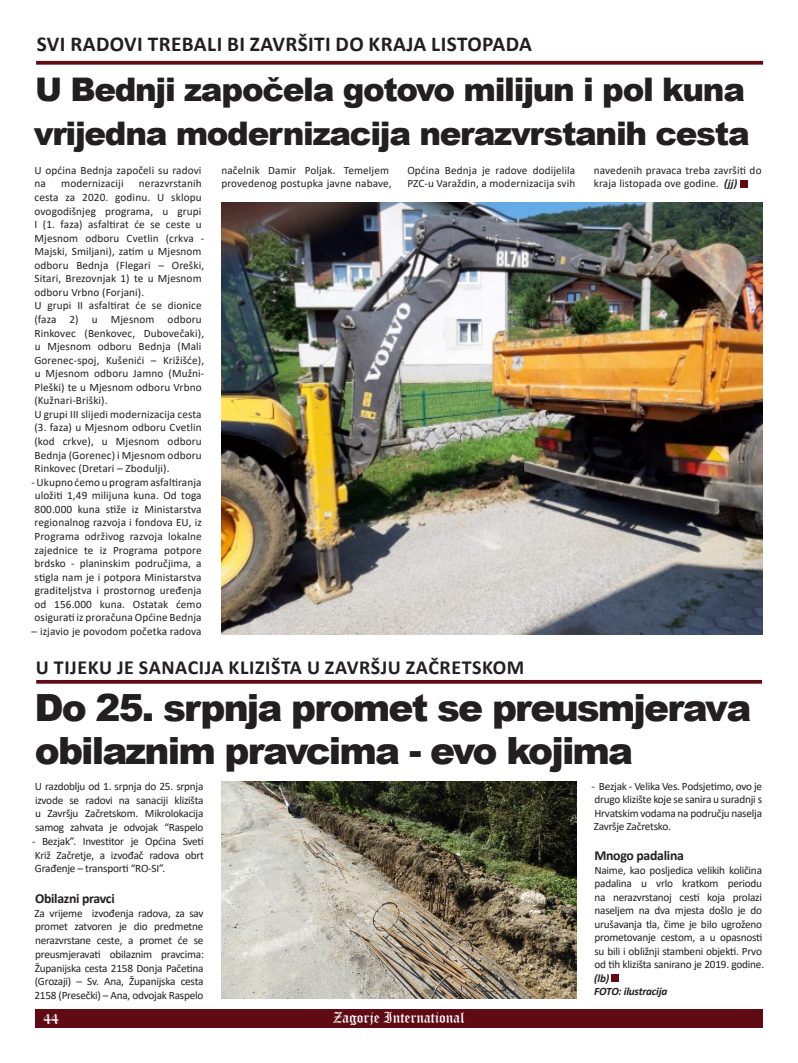
<style>
.page{position:relative;width:798px;height:1063px;background:#fff}
.page>*{position:absolute;margin:0;border:0;box-sizing:border-box;transform-origin:0 0}
.t1{font:900 37.5px/43.8px "Arial";letter-spacing:-.05em;color:#231f20}
.t2{font:900 32.5px/43.8px "Arial";letter-spacing:-.04em;color:#231f20}
.t3{font:700 21.25px "Calibri";letter-spacing:.02em;color:#231f20}
.t4{font:700 20px "Calibri";letter-spacing:.03em;color:#231f20}
.t5{font:15px "Old English Text";color:#fff}
.t6{font:700 13.75px "Calibri";letter-spacing:-.02em;color:#231f20}
.t7{font:11.25px/13.5px "Calibri";letter-spacing:.005em;color:#231f20}
.t8{font:11.25px/13.5px "Calibri";letter-spacing:-.02em;color:#231f20}
.t9{font:italic 700 11.25px "Calibri";letter-spacing:-.02em;color:#231f20}
.s1{font-weight:700;font-style:italic}
</style>
<div class="page">
<div style="left:35px;top:1009px;width:727px;height:19px;background:#600a14"></div>
<svg style="left:36px;top:61px;width:726px;height:4px;background:#6d1f28"></svg>
<svg style="left:36px;top:680px;width:725px;height:4px;background:#6b1b25"></svg>
<div style="left:740px;top:180px;width:7px;height:7px;background:#600a14"></div>
<img style="left:221px;top:203px;width:541px;height:432px">
<div style="left:611px;top:975px;width:7px;height:7px;background:#600a14"></div>
<img style="left:221px;top:781px;width:355px;height:217px">
<p class="t3" style="left:37px;top:29px;width:496px">SVI RADOVI TREBALI BI ZAVRŠITI DO KRAJA LISTOPADA</p>
<p class="t2" style="left:34px;top:67px;width:717px">U Bednji započela gotovo milijun i pol kuna vrijedna modernizacija nerazvrstanih cesta</p>
<p class="t7" style="left:34px;top:163px;width:168px">U općina Bednja započeli su radovi na</p>
<p class="t7" style="left:221px;top:163px;width:172px">načelnik Damir Poljak. Temeljem provedenog postupka javne nabave,</p>
<p class="t7" style="left:407px;top:163px;width:169px">Općina Bednja je radove dodijelila<br>PZC-u Varaždin, a modernizacija svih</p>
<p class="t7" style="left:593px;top:163px;width:169px">navedenih pravaca treba završiti do kraja listopada ove godine. <span class="s1">(jj)</span></p>
<p class="t7" style="left:35px;top:177px;width:171px;text-indent:104px">nerazvrstanih cesta za 2020. godinu. U sklopu ovogodišnjeg programa, u grupi<br>I (1. faza) asfaltirat će se ceste u<br>Mjesnom odboru Cvetlin (crkva -<br>Majski, Smiljani), zatim u Mjesnom odboru Bednja (Flegari – Oreški,<br>Sitari, Brezovnjak 1) te u Mjesnom odboru Vrbno (Forjani).</p>
<p class="t7" style="left:34px;top:299px;width:171px">U grupi II asfaltirat će se dionice (faza 2) u Mjesnom odboru<br>Rinkovec (Benkovec, Dubovečaki), u Mjesnom odboru Bednja (Mali<br>Gorenec-spoj, Kušenići – Križišće), u Mjesnom odboru Jamno (Mužni-<br>Pleški) te u Mjesnom odboru Vrbno (Kužnari-Briški).</p>
<p class="t7" style="left:34px;top:407px;width:169px;text-align:justify">U grupi III slijedi modernizacija cesta (3. faza) u Mjesnom odboru Cvetlin (kod crkve), u Mjesnom odboru Bednja (Gorenec) i Mjesnom odboru Rinkovec (Dretari – Zbodulji).</p>
<p class="t7" style="left:32px;top:475px;width:172px;text-align:justify">- Ukupno ćemo u program asfaltiranja uložiti 1,49 milijuna kuna. Od toga 800.000 kuna stiže iz Ministarstva regionalnog razvoja i fondova EU, iz Programa održivog razvoja lokalne zajednice te iz Programa potpore brdsko - planinskim područjima, a stigla nam je i potpora Ministarstva graditeljstva i prostornog uređenja od 156.000 kuna. Ostatak ćemo osigurati iz proračuna Općine Bednja</p>
<p class="t7" style="left:32px;top:624px;width:171px">– izjavio je povodom početka radova</p>
<p class="t4" style="left:36px;top:653px;width:490px">U TIJEKU JE SANACIJA KLIZIŠTA U ZAVRŠJU ZAČRETSKOM</p>
<p class="t7" style="left:61px;top:177px;width:64px">modernizaciji</p>
<p class="t1" style="left:34px;top:684px;width:718px">Do 25. srpnja promet se preusmjerava obilaznim pravcima - evo kojima</p>
<p class="t7" style="left:35px;top:779px;width:170px;text-align:justify">U razdoblju od 1. srpnja do 25. srpnja izvode se radovi na sanaciji klizišta u Završju Začretskom. Mikrolokacija samog zahvata je odvojak “Raspelo</p>
<p class="t7" style="left:32px;top:834px;width:173px;text-align:justify">- Bezjak”. Investitor je Općina Sveti Križ Začretje, a izvođač radova obrt Građenje – transporti “RO-SI”.</p>
<p class="t6" style="left:35px;top:889px;width:81px">Obilazni pravci</p>
<p class="t7" style="left:34px;top:906px;width:171px;text-align:justify">Za vrijeme izvođenja radova, za sav promet zatvoren je dio predmetne nerazvrstane ceste, a promet će se preusmjeravati obilaznim pravcima:<br>Županijska cesta 2158 Donja Pačetina (Grozaji) – Sv. Ana, Županijska cesta 2158 (Presečki) – Ana, odvojak Raspelo</p>
<h3 class="t5" style="left:43px;top:1009px;width:17px">44</h3>
<h3 class="t5" style="left:333px;top:1008px;width:133px">Zagorje International</h3>
<p class="t7" style="left:591px;top:779px;width:172px;text-align:justify">- Bezjak - Velika Ves. Podsjetimo, ovo je drugo klizište koje se sanira u suradnji s Hrvatskim vodama na području naselja Završje Začretsko.</p>
<p class="t6" style="left:594px;top:846px;width:91px">Mnogo padalina</p>
<p class="t8" style="left:594px;top:863px;width:171px">Naime, kao posljedica velikih količina padalina u vrlo kratkom periodu na nerazvrstanoj cesti koja prolazi naseljem na dva mjesta došlo je do urušavanja tla, čime je bilo ugroženo prometovanje cestom, a u opasnosti su bili i obližnji stambeni objekti. Prvo od tih klizišta sanirano je 2019. godine. <span class="s1">(lb)</span></p>
<p class="t9" style="left:594px;top:984px;width:75px">FOTO: ilustracija</p>
</div>
